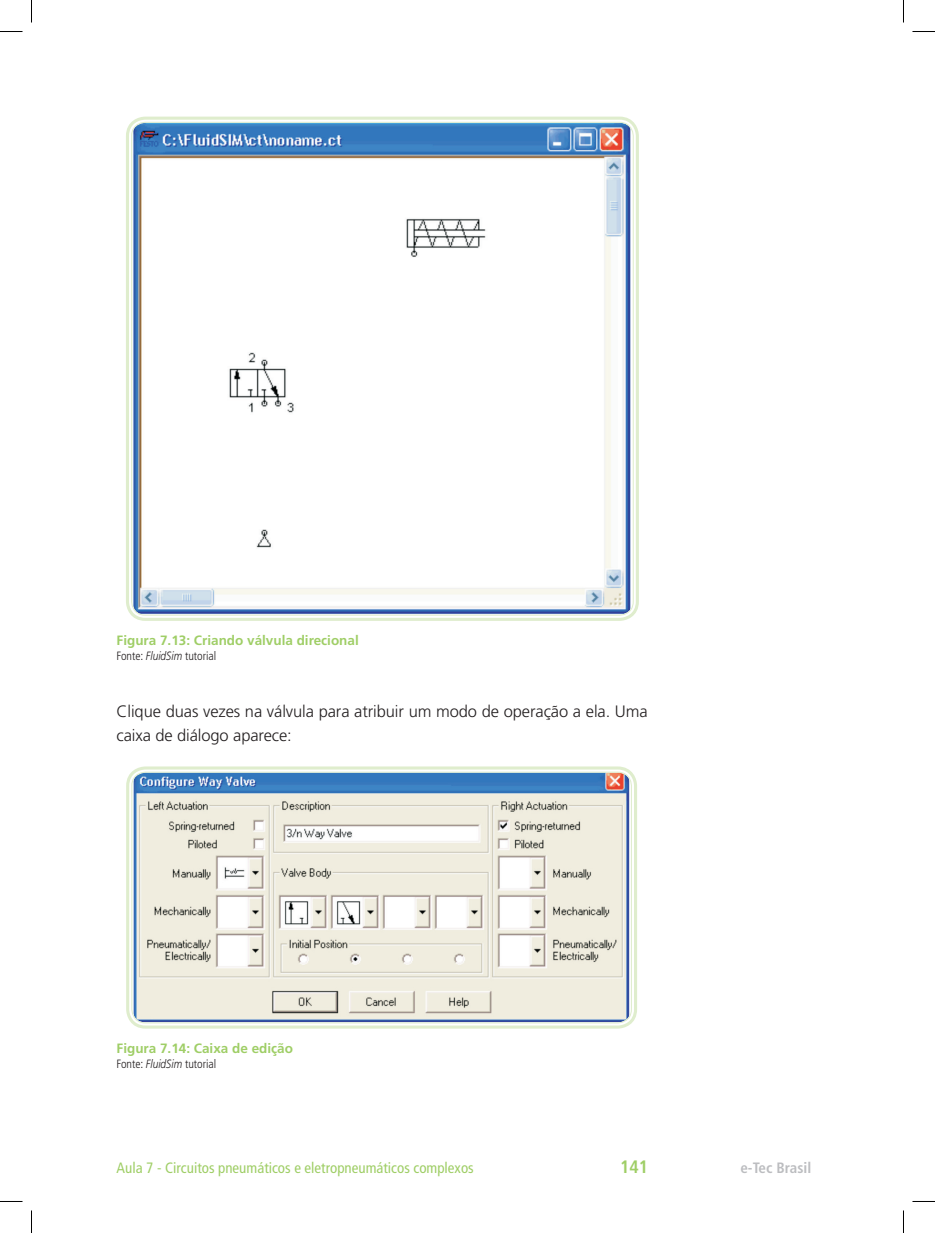
<style>
.page{position:relative;width:935px;height:1233px;background:#fff}
.page>*{position:absolute;margin:0;border:0;box-sizing:border-box;transform-origin:0 0}
.t1{font:700 condensed 18px "Frutiger LT Std";color:#9fce66}
.t2{font:300 16.5px/24px "Frutiger LT Std";letter-spacing:-.005em;color:#231f20}
.t3{font:condensed 15px "Frutiger LT Std";color:#9fce66}
.t4{font:700 condensed 15px "Frutiger LT Std";color:#bcbdc0}
.t5{font:700 13.5px "Frutiger LT Std";color:#9fce66}
.t6{font:300 condensed 12px "Frutiger LT Std";color:#231f20}
.s1{font-style:italic;font-stretch:normal}
</style>
<div class="page">
<img style="left:132px;top:123px;width:500px;height:491px">
<div style="left:126px;top:117px;width:513px;height:504px;border:3px solid #dfedcd;border-radius:18px"></div>
<img style="left:132px;top:772px;width:499px;height:250px">
<div style="left:126px;top:766px;width:511px;height:262px;border:3px solid #dfedcd;border-radius:18px"></div>
<div style="left:131px;top:771px;width:501px;height:252px;border:1px solid #dfedcd;border-radius:14px"></div>
<svg style="left:0;top:31px;width:22px;height:1px"></svg>
<svg style="left:912px;top:31px;width:23px;height:1px"></svg>
<svg style="left:0;top:1201px;width:22px;height:1px"></svg>
<svg style="left:912px;top:1201px;width:23px;height:1px"></svg>
<svg style="left:31px;top:0;width:1px;height:23px"></svg>
<svg style="left:31px;top:1210px;width:1px;height:22px"></svg>
<svg style="left:903px;top:0;width:1px;height:23px"></svg>
<svg style="left:903px;top:1210px;width:1px;height:22px"></svg>
<p class="t5" style="left:117px;top:632px;width:244px">Figura 7.13: Criando válvula direcional</p>
<p class="t6" style="left:117px;top:649px;width:101px">Fonte: <span class="s1">FluidSim</span> tutorial</p>
<p class="t2" style="left:117px;top:699px;width:533px">Clique duas vezes na válvula para atribuir um modo de operação a ela. Uma caixa de diálogo aparece:</p>
<p class="t5" style="left:117px;top:1040px;width:178px">Figura 7.14: Caixa de edição</p>
<p class="t6" style="left:117px;top:1057px;width:101px">Fonte: <span class="s1">FluidSim</span> tutorial</p>
<p class="t3" style="left:117px;top:1159px;width:359px">Aula 7 - Circuitos pneumáticos e eletropneumáticos complexos</p>
<p class="t1" style="left:620px;top:1156px;width:30px">141</p>
<p class="t4" style="left:740px;top:1158px;width:72px">e-Tec Brasil</p>
</div>
